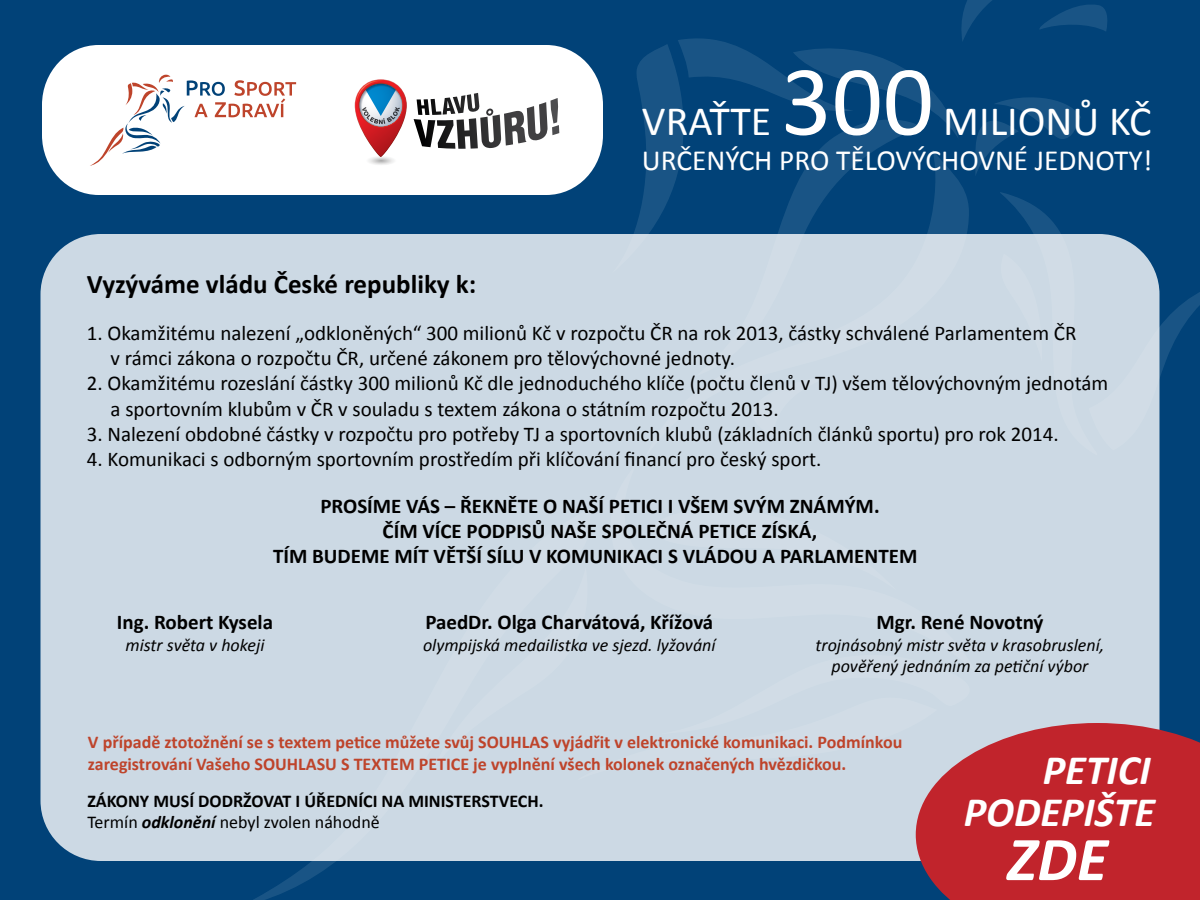
<style>
.page{position:relative;width:1200px;height:900px;background:#014278}
.page>*{position:absolute;margin:0;border:0;box-sizing:border-box;transform-origin:0 0}
.t1{font:100.65px "Calibri";color:#fff}
.t2{font:italic 700 63px "Calibri";color:#fff}
.t3{font:italic 700 42px/42px "Calibri";color:#fff;text-align:right}
.t4{font:41.85px "Calibri";color:#fff}
.t5{font:29.4px "Calibri";color:#fff}
.t6{font:700 27px "Calibri";color:#000}
.t7{font:21px/25.2px "Calibri";color:#000}
.t8{font:700 21px/25.2px "Calibri";color:#000;text-align:center}
.t9{font:700 18px/21.6px "Calibri";color:#be442b}
.t10{font:italic 18px/21.6px "Calibri";color:#000;text-align:center}
.t11{font:700 18px/21.6px "Calibri";color:#000}
.s1{font-weight:400}
.s2{font-style:italic}
</style>
<div class="page">
<svg style="left:253px;top:861px;width:83px;height:39px"></svg>
<svg style="left:634px;top:0;width:566px;height:376px"></svg>
<svg style="left:695px;top:109px;width:227px;height:125px"></svg>
<div style="left:40px;top:234px;width:1120px;height:627px;background:#ccd9e4;border-radius:60px"></div>
<div style="left:42px;top:45px;width:561px;height:150px;background:#fff;border-radius:58px"></div>
<svg style="left:90px;top:75px;width:206px;height:91px"></svg>
<svg style="left:355px;top:79px;width:52px;height:86px"></svg>
<svg style="left:414px;top:93px;width:145px;height:56px"></svg>
<svg style="left:916px;top:723px;width:284px;height:177px;background:#bd353f"></svg>
<h1 class="t1" style="left:781px;top:38px;width:155px">300</h1>
<h3 class="t4" style="left:943px;top:94px;width:210px">MILIONŮ KČ</h3>
<h3 class="t5" style="left:642px;top:141px;width:512px">URČENÝCH PRO TĚLOVÝCHOVNÉ JEDNOTY!</h3>
<h3 class="t4" style="left:642px;top:94px;width:131px">VRAŤTE</h3>
<p class="t6" style="left:87px;top:267px;width:391px">Vyzýváme vládu České republiky k:</p>
<p class="t7" style="left:111px;top:321px;width:967px;text-indent:-24px">1. Okamžitému nalezení „odkloněných“ 300 milionů Kč v rozpočtu ČR na rok 2013, částky schválené Parlamentem ČR v rámci zákona o rozpočtu ČR, určené zákonem pro tělovýchovné jednoty.</p>
<p class="t7" style="left:111px;top:371px;width:999px;text-indent:-24px">2. Okamžitému rozeslání částky 300 milionů Kč dle jednoduchého klíče (počtu členů v TJ) všem tělovýchovným jednotám a sportovním klubům v ČR v souladu s textem zákona o státním rozpočtu 2013.</p>
<p class="t7" style="left:87px;top:421px;width:973px">3. Nalezení obdobné částky v rozpočtu pro potřeby TJ a sportovních klubů (základních článků sportu) pro rok 2014.</p>
<p class="t7" style="left:87px;top:447px;width:736px">4. Komunikaci s odborným sportovním prostředím při klíčování financí pro český sport.</p>
<p class="t8" style="left:273px;top:493px;width:646px">PROSÍME VÁS – ŘEKNĚTE O NAŠÍ PETICI I VŠEM SVÝM ZNÁMÝM.<br>ČÍM VÍCE PODPISŮ NAŠE SPOLEČNÁ PETICE ZÍSKÁ,<br>TÍM BUDEME MÍT VĚTŠÍ SÍLU V KOMUNIKACI S VLÁDOU A PARLAMENTEM</p>
<p class="t8" style="left:117px;top:610px;width:158px">Ing. Robert Kysela</p>
<p class="t10" style="left:125px;top:633px;width:141px">mistr světa v hokeji</p>
<p class="t8" style="left:425px;top:610px;width:290px">PaedDr. Olga Charvátová, Křížová</p>
<p class="t10" style="left:423px;top:633px;width:294px">olympijská medailistka ve sjezd. lyžování</p>
<p class="t8" style="left:876px;top:610px;width:169px">Mgr. René Novotný</p>
<p class="t10" style="left:816px;top:633px;width:290px">trojnásobný mistr světa v krasobruslení, pověřený jednáním za petiční výbor</p>
<p class="t9" style="left:88px;top:731px;width:816px">V případě ztotožnění se s textem petice můžete svůj SOUHLAS vyjádřit v elektronické komunikaci. Podmínkou zaregistrování Vašeho SOUHLASU S TEXTEM PETICE je vyplnění všech kolonek označených hvězdičkou.</p>
<p class="t11" style="left:87px;top:790px;width:458px">ZÁKONY MUSÍ DODRŽOVAT I ÚŘEDNÍCI NA MINISTERSTVECH.<br><span class="s1">Termín</span> <span class="s2">odklonění</span> <span class="s1">nebyl zvolen náhodně</span></p>
<h3 class="t3" style="left:964px;top:749px;width:193px">PETICI<br>PODEPIŠTE</h3>
<h2 class="t2" style="left:1007px;top:819px;width:102px">ZDE</h2>
</div>
